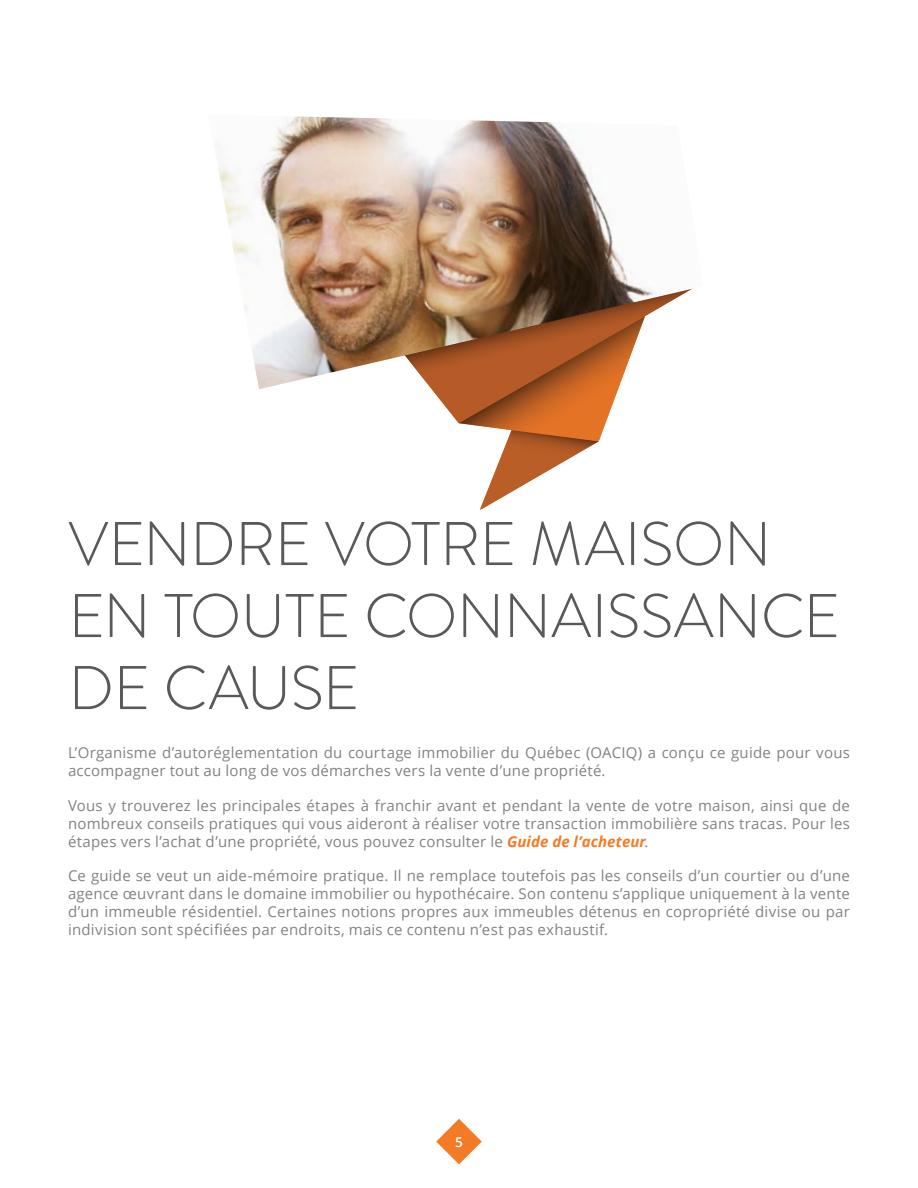
<style>
.page{position:relative;width:918px;height:1188px;background:#fff}
.page>*{position:absolute;margin:0;border:0;box-sizing:border-box;transform-origin:0 0}
.t1{font:300 61.5px/72px "Brandon Grotesque";letter-spacing:-.005em;color:#58595b}
.t2{font:15px/18px "Open Sans";letter-spacing:.015em;color:#808285;text-align:justify}
.t3{font:600 13.5px "Open Sans";color:#fff}
.s1{font-weight:700;font-style:italic;color:#f47b25}
.s2{font-style:italic}
</style>
<div class="page">
<svg style="left:436px;top:1119px;width:46px;height:45px"></svg>
<svg style="left:431px;top:389px;width:187px;height:120px"></svg>
<img style="left:218px;top:116px;width:475px;height:273px">
<h1 class="t1" style="left:68px;top:508px;width:773px">VENDRE VOTRE MAISON<br>EN TOUTE CONNAISSANCE<br>DE CAUSE</h1>
<p class="t2" style="left:68px;top:744px;width:783px">L’Organisme d’autoréglementation du courtage immobilier du Québec (OACIQ) a conçu ce guide pour vous accompagner tout au long de vos démarches vers la vente d’une propriété.</p>
<p class="t2" style="left:68px;top:796px;width:783px">Vous y trouverez les principales étapes à franchir avant et pendant la vente de votre maison, ainsi que de nombreux conseils pratiques qui vous aideront à réaliser votre transaction immobilière sans tracas. Pour les étapes vers l’achat d’une propriété, vous pouvez consulter le <span class="s1">Guide de l’acheteur</span><span class="s2">.</span></p>
<p class="t2" style="left:68px;top:866px;width:783px">Ce guide se veut un aide-mémoire pratique. Il ne remplace toutefois pas les conseils d’un courtier ou d’une agence œuvrant dans le domaine immobilier ou hypothécaire. Son contenu s’applique uniquement à la vente d’un immeuble résidentiel. Certaines notions propres aux immeubles détenus en copropriété divise ou par indivision sont spécifiées par endroits, mais ce contenu n’est pas exhaustif.</p>
<p class="t3" style="left:455px;top:1133px;width:9px">5</p>
</div>
